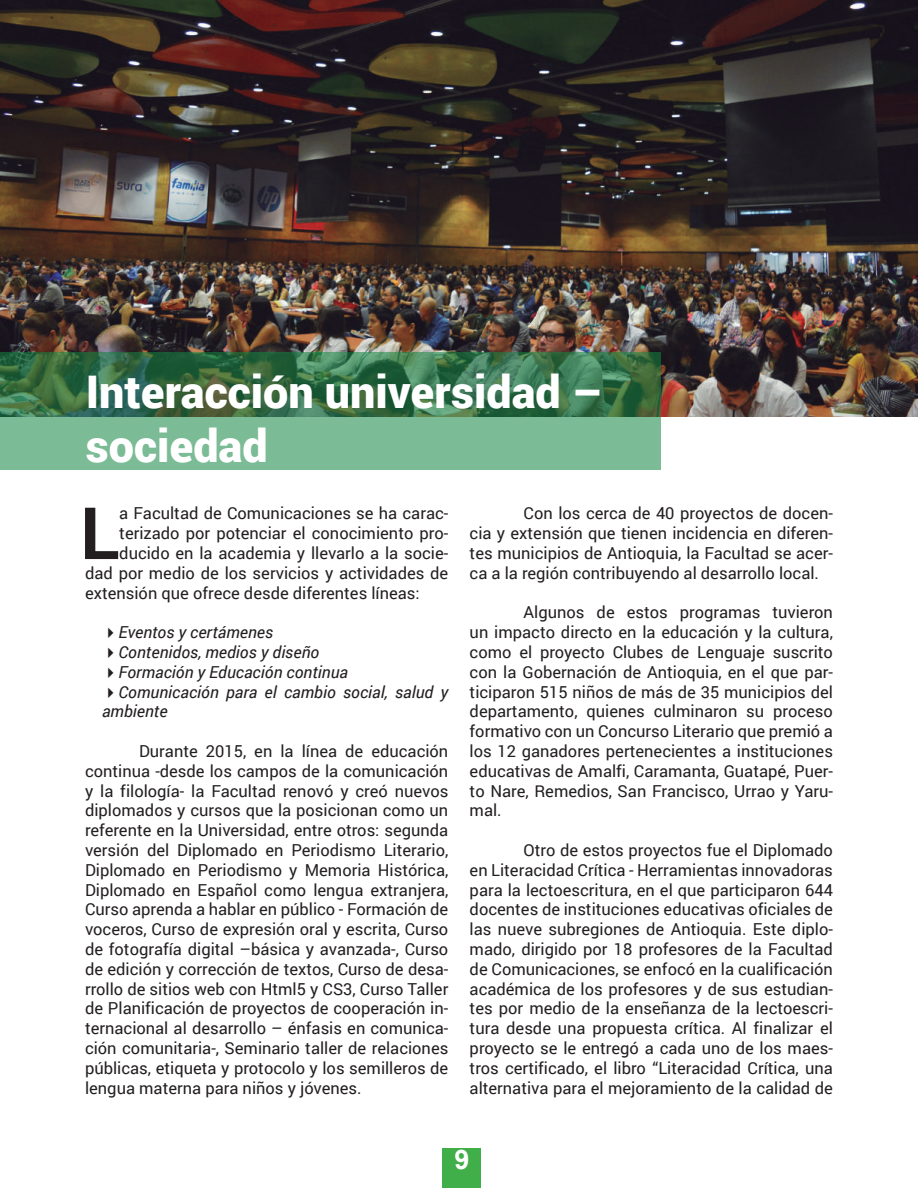
<style>
.page{position:relative;width:918px;height:1188px;background:#fff}
.page>*{position:absolute;margin:0;border:0;box-sizing:border-box;transform-origin:0 0}
.t1{font:700 72.15px "Roboto";color:#231f20}
.t2{font:900 45px/54px "Roboto";color:#fff}
.t3{font:700 27px "Arial";color:#fff}
.t4{font:16.5px/19.8px "Roboto";color:#231f20;text-align:justify}
.t5{font:italic 16.5px/19.8px "Roboto";color:#231f20}
</style>
<div class="page">
<div style="left:443px;top:1149px;width:38px;height:39px;background:#40ae49"></div>
<img style="left:0;top:0;width:918px;height:417px">
<svg style="left:1px;top:352px;width:660px;height:118px;background:#55906a"></svg>
<h2 class="t2" style="left:86px;top:363px;width:519px">Interacción universidad – sociedad</h2>
<h1 class="t1" style="left:80px;top:482px;width:41px">L</h1>
<p class="t4" style="left:119px;top:503px;width:331px">a Facultad de Comunicaciones se ha carac-</p>
<p class="t4" style="left:119px;top:523px;width:331px">terizado por potenciar el conocimiento pro-</p>
<p class="t4" style="left:119px;top:543px;width:331px">ducido en la academia y llevarlo a la socie-</p>
<p class="t4" style="left:85px;top:562px;width:365px">dad por medio de los servicios y actividades de</p>
<p class="t4" style="left:85px;top:582px;width:336px">extensión que ofrece desde diferentes líneas:</p>
<p class="t5" style="left:102px;top:622px;width:173px">✔Eventos y certámenes</p>
<p class="t5" style="left:102px;top:642px;width:219px">✔Contenidos, medios y diseño</p>
<p class="t5" style="left:102px;top:661px;width:248px">✔Formación y Educación continua</p>
<p class="t5" style="left:102px;top:681px;width:348px">✔Comunicación para el cambio social, salud y ambiente</p>
<p class="t4" style="left:85px;top:741px;width:365px;text-indent:54px">Durante 2015, en la línea de educación continua -desde los campos de la comunicación y la filología- la Facultad renovó y creó nuevos diplomados y cursos que la posicionan como un referente en la Universidad, entre otros: segunda versión del Diplomado en Periodismo Literario, Diplomado en Periodismo y Memoria Histórica, Diplomado en Español como lengua extranjera, Curso aprenda a hablar en público - Formación de voceros, Curso de expresión oral y escrita, Curso de fotografía digital –básica y avanzada-, Curso de edición y corrección de textos, Curso de desa&shy;rrollo de sitios web con Html5 y CS3, Curso Taller de Planificación de proyectos de cooperación in&shy;ternacional al desarrollo – énfasis en comunica&shy;ción comunitaria-, Seminario taller de relaciones públicas, etiqueta y protocolo y los semilleros de lengua materna para niños y jóvenes.</p>
<p class="t4" style="left:470px;top:503px;width:365px;text-indent:54px">Con los cerca de 40 proyectos de docen&shy;cia y extensión que tienen incidencia en diferen&shy;tes municipios de Antioquia, la Facultad se acer&shy;ca a la región contribuyendo al desarrollo local.</p>
<p class="t4" style="left:470px;top:602px;width:365px;text-indent:54px">Algunos de estos programas tuvieron un impacto directo en la educación y la cultura, como el proyecto Clubes de Lenguaje suscrito con la Gobernación de Antioquia, en el que par&shy;ticiparon 515 niños de más de 35 municipios del departamento, quienes culminaron su proceso formativo con un Concurso Literario que premió a los 12 ganadores pertenecientes a instituciones educativas de Amalfi, Caramanta, Guatapé, Puer&shy;to Nare, Remedios, San Francisco, Urrao y Yaru&shy;mal.</p>
<p class="t4" style="left:470px;top:840px;width:365px;text-indent:54px">Otro de estos proyectos fue el Diplomado en Literacidad Crítica - Herramientas innovadoras para la lectoescritura, en el que participaron 644 docentes de instituciones educativas oficiales de las nueve subregiones de Antioquia. Este diplo&shy;mado, dirigido por 18 profesores de la Facultad de Comunicaciones, se enfocó en la cualificación académica de los profesores y de sus estudian&shy;tes por medio de la enseñanza de la lectoescri&shy;tura desde una propuesta crítica. Al finalizar el proyecto se le entregó a cada uno de los maes&shy;tros certificado, el libro “Literacidad Crítica, una alternativa para el mejoramiento de la calidad de</p>
<h3 class="t3" style="left:454px;top:1141px;width:17px">9</h3>
</div>
